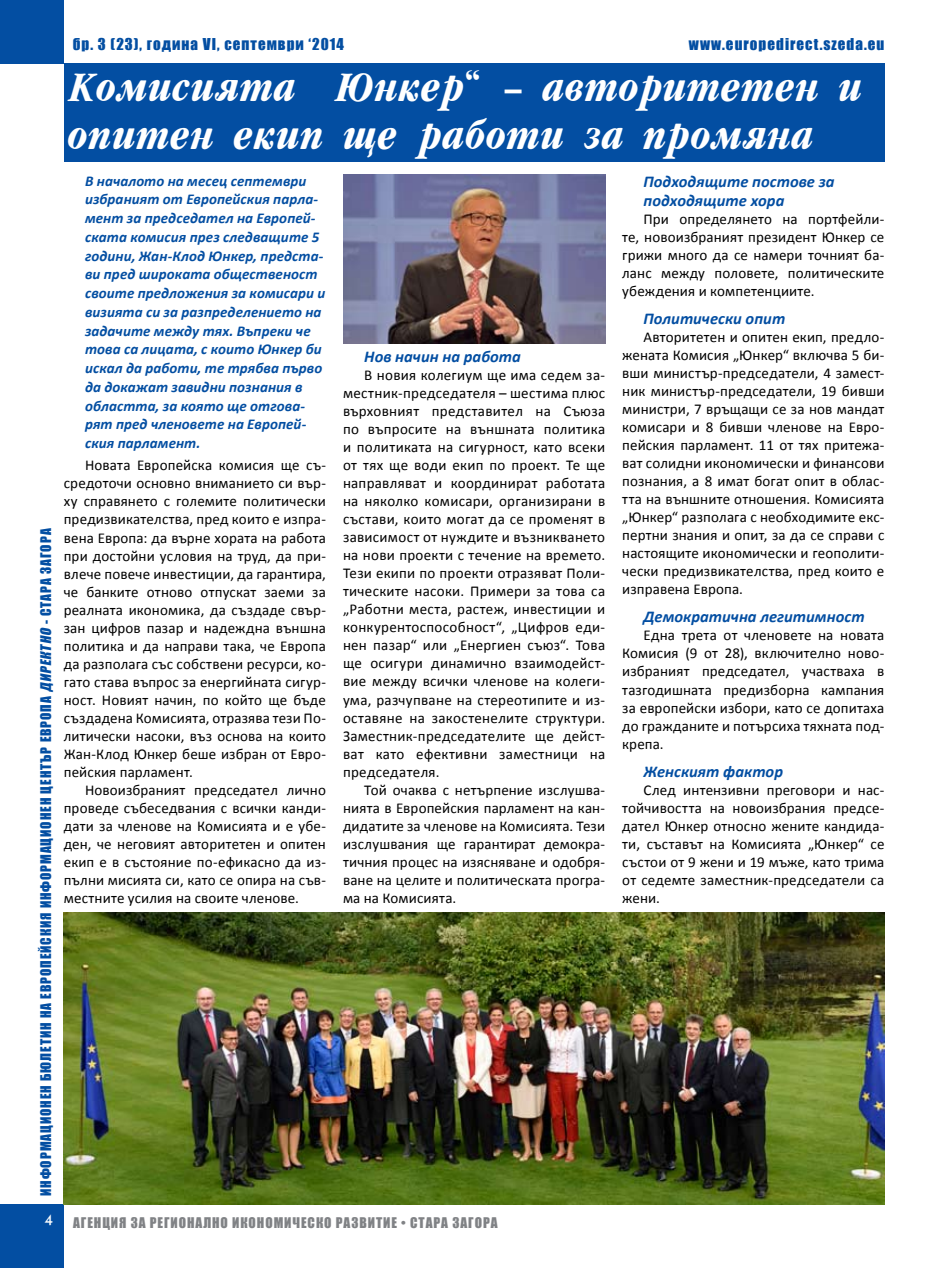
<style>
.page{position:relative;width:927px;height:1268px;background:#fff}
.page>*{position:absolute;margin:0;border:0;box-sizing:border-box;transform-origin:0 0}
.t1{font:italic 700 45px/48px "Garamondcond";letter-spacing:.01em;color:#fff}
.t2{font:italic 700 16.5px/19.5px "Calibri";color:#034ea2}
.t3{font:15px/18px "Calibri";letter-spacing:.01em;color:#000;text-align:justify}
.t4{font:italic 700 15px/18.8px "Calibri";letter-spacing:.005em;color:#034ea2}
.t5{font:15px "Impact";letter-spacing:.07em;color:#034ea2}
.t6{font:500 15px "Kabel CTT";color:#fff}
.t7{font:13.5px "Impact";letter-spacing:.07em;color:#034ea2}
.t8{font:13.5px "Impact";letter-spacing:.07em;color:#808285}
.s1{font-style:italic}
</style>
<div class="page">
<div style="left:0;top:0;width:64px;height:64px;background:#034ea2"></div>
<div style="left:0;top:1203px;width:64px;height:64px;background:#034ea2"></div>
<div style="left:64px;top:64px;width:820px;height:98px;background:#034ea2"></div>
<img style="left:343px;top:174px;width:262px;height:170px">
<img style="left:64px;top:912px;width:820px;height:292px">
<p class="t5" style="left:73px;top:33px;width:273px">бр. 3 (23), година VI, септември ‘2014</p>
<p class="t5" style="left:689px;top:33px;width:197px">www.europedirect.szeda.eu</p>
<p class="t7" style="left:35px;top:1195px;width:668px;rotate:-90deg">ИНФОРМАЦИОНЕН БЮЛЕТИН НА EВРОПЕЙСКИЯ ИНФОРМАЦИОНЕН ЦЕНТЪР ЕВРОПА <span class="s1">ДИРЕКТНО</span> - СТАРА ЗАГОРА</p>
<h1 class="t1" style="left:68px;top:64px;width:796px">Комисията „Юнкер“ – авторитетен и опитен екип ще работи за промяна</h1>
<p class="t4" style="left:85px;top:171px;width:242px">В началото на месец септември избраният от Европейския парла&shy;мент за председател на Европей&shy;ската комисия през следващите 5 години, Жан-Клод Юнкер, предста&shy;ви пред широката общественост своите предложения за комисари и визията си за разпределението на задачите между тях. Въпреки че това са лицата, с които Юнкер би искал да работи, те трябва първо да докажат завидни познания в областта, за която ще отгова&shy;рят пред членовете на Европей&shy;ския парламент.</p>
<p class="t3" style="left:64px;top:456px;width:264px;text-indent:21px">Новата Европейска комисия ще съ&shy;средоточи основно вниманието си вър&shy;ху справянето с големите политически предизвикателства, пред които е изпра&shy;вена Европа: да върне хората на работа при достойни условия на труд, да при&shy;влече повече инвестиции, да гарантира, че банките отново отпускат заеми за реалната икономика, да създаде свър&shy;зан цифров пазар и надеждна външна политика и да направи така, че Европа да разполага със собствени ресурси, ко&shy;гато става въпрос за енергийната сигур&shy;ност. Новият начин, по който ще бъде създадена Комисията, отразява тези По&shy;литически насоки, въз основа на които Жан-Клод Юнкер беше избран от Евро&shy;пейския парламент.</p>
<p class="t3" style="left:64px;top:780px;width:264px;text-indent:21px">Новоизбраният председател лично проведе събеседвания с всички канди&shy;дати за членове на Комисията и е убе&shy;ден, че неговият авторитетен и опитен екип е в състояние по-ефикасно да из&shy;пълни мисията си, като се опира на съв&shy;местните усилия на своите членове.</p>
<p class="t2" style="left:364px;top:347px;width:158px">Нов начин на работа</p>
<p class="t3" style="left:343px;top:366px;width:264px;text-indent:21px">В новия колегиум ще има седем за&shy;местник-председателя – шестима плюс върховният представител на Съюза по въпросите на външната политика и политиката на сигурност, като всеки от тях ще води екип по проект. Те ще направляват и координират работата на няколко комисари, организирани в състави, които могат да се променят в зависимост от нуждите и възникването на нови проекти с течение на времето.<br>Тези екипи по проекти отразяват Поли&shy;тическите насоки. Примери за това са „Работни места, растеж, инвестиции и конкурентоспособност“, „Цифров еди&shy;нен пазар“ или „Енергиен съюз“. Това ще осигури динамично взаимодейст&shy;вие между всички членове на колеги&shy;ума, разчупване на стереотипите и из&shy;оставяне на закостенелите структури.<br>Заместник-председателите ще дейст&shy;ват като ефективни заместници на председателя.</p>
<p class="t3" style="left:343px;top:780px;width:264px;text-indent:21px">Той очаква с нетърпение изслушва&shy;нията в Европейския парламент на кан&shy;дидатите за членове на Комисията. Тези изслушвания ще гарантират демокра&shy;тичния процес на изясняване и одобря&shy;ване на целите и политическата програ&shy;ма на Комисията.</p>
<p class="t2" style="left:643px;top:171px;width:193px">Подходящите постове за подходящите хора</p>
<p class="t3" style="left:622px;top:210px;width:264px;text-indent:21px">При определянето на портфейли&shy;те, новоизбраният президент Юнкер се грижи много да се намери точният ба&shy;ланс между половете, политическите убеждения и компетенциите.</p>
<p class="t2" style="left:643px;top:309px;width:143px">Политически опит</p>
<p class="t3" style="left:622px;top:328px;width:264px;text-indent:21px">Авторитетен и опитен екип, предло&shy;жената Комисия „Юнкер“ включва 5 би&shy;вши министър-председатели, 4 замест&shy;ник министър-председатели, 19 бивши министри, 7 връщащи се за нов мандат комисари и 8 бивши членове на Евро&shy;пейския парламент. 11 от тях притежа&shy;ват солидни икономически и финансови познания, а 8 имат богат опит в облас&shy;тта на външните отношения. Комисията „Юнкер“ разполага с необходимите екс&shy;пертни знания и опит, за да се справи с настоящите икономически и геополити&shy;чески предизвикателства, пред които е изправена Европа.</p>
<p class="t2" style="left:643px;top:607px;width:223px">Демократична легитимност</p>
<p class="t3" style="left:622px;top:626px;width:264px;text-indent:21px">Една трета от членовете на новата Комисия (9 от 28), включително ново&shy;избраният председател, участваха в тазгодишната предизборна кампания за европейски избори, като се допитаха до гражданите и потърсиха тяхната под&shy;крепа.</p>
<p class="t2" style="left:643px;top:761px;width:141px">Женският фактор</p>
<p class="t3" style="left:622px;top:780px;width:264px;text-indent:21px">След интензивни преговори и нас&shy;тойчивостта на новоизбрания предсе&shy;дател Юнкер относно жените кандида&shy;ти, съставът на Комисията „Юнкер“ се състои от 9 жени и 19 мъже, като трима от седемте заместник-председатели са жени.</p>
<p class="t6" style="left:45px;top:1211px;width:10px">4</p>
<p class="t8" style="left:73px;top:1211px;width:426px">AГЕНЦИЯ ЗА РЕГИОНАЛНО ИКОНОМИЧЕСКО РАЗВИТИЕ • СТАРА ЗАГОРА</p>
</div>
